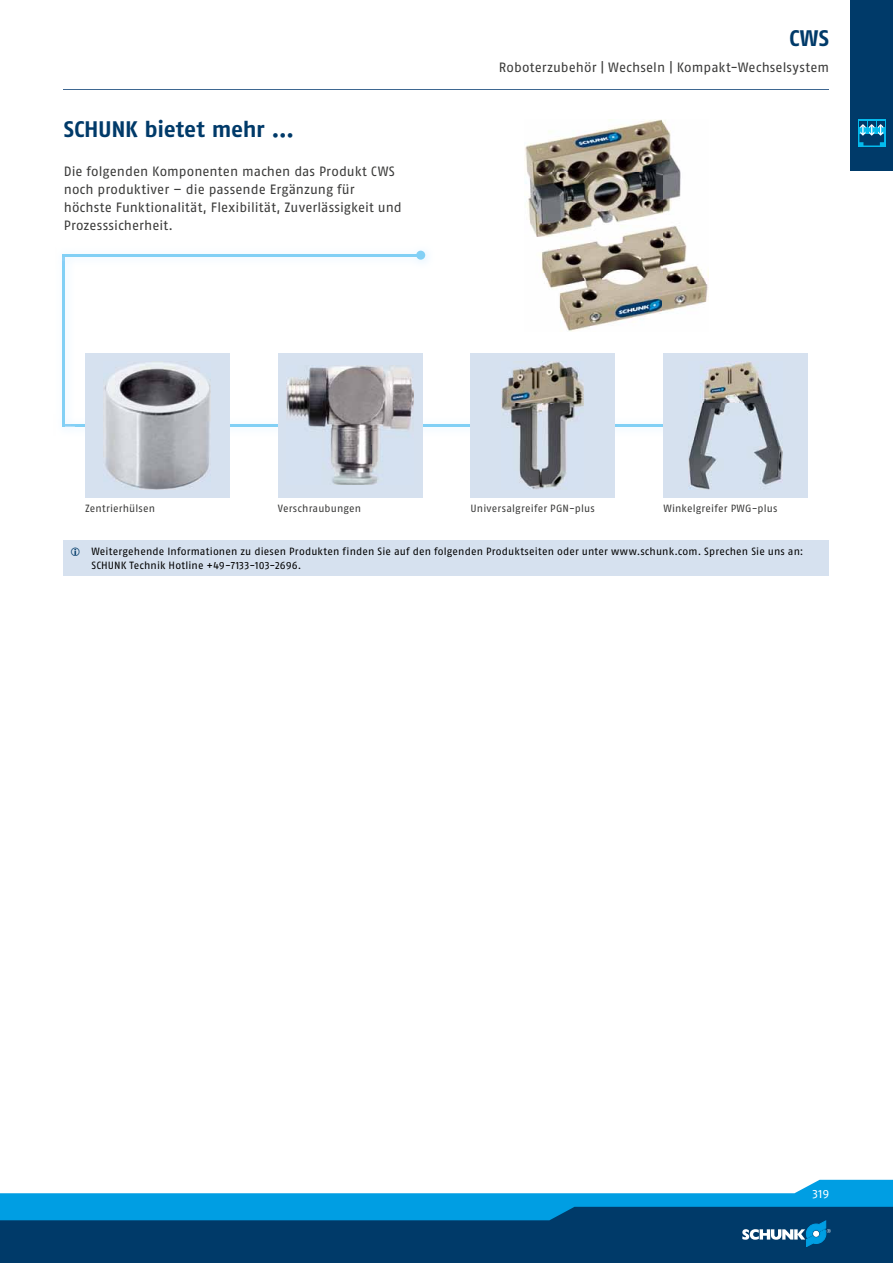
<style>
.page{position:relative;width:893px;height:1263px;background:#fff}
.page>*{position:absolute;margin:0;border:0;box-sizing:border-box;transform-origin:0 0}
.t1{font:700 22.5px "SCHUNK Fago Pro";letter-spacing:-.01em;color:#003a69}
.t2{font:13.5px/18px "SCHUNK Fago Pro";letter-spacing:.005em;color:#3b3b3a}
.t3{font:12px "SCHUNK Fago Pro";color:#fff}
.t4{font:10.5px/14.2px "SCHUNK Fago Pro";letter-spacing:.01em;color:#000}
.t5{font:10.5px "SCHUNK Fago Pro";letter-spacing:.015em;color:#3b3b3a}
</style>
<div class="page">
<div style="left:0;top:1202px;width:893px;height:61px;background:#003a69"></div>
<svg style="left:0;top:1180px;width:893px;height:67px"></svg>
<div style="left:850px;top:0;width:43px;height:171px;background:#003a69"></div>
<svg style="left:858px;top:120px;width:27px;height:27px"></svg>
<svg style="left:859px;top:121px;width:25px;height:24px"></svg>
<img style="left:75px;top:415px;width:588px;height:21px">
<hr style="left:63px;top:424px;width:691px;height:2px;background:#82d0f5">
<img style="left:62px;top:270px;width:1px;height:145px">
<img style="left:62px;top:415px;width:13px;height:13px">
<svg style="left:65px;top:424px;width:10px;height:2px"></svg>
<hr style="left:63px;top:254px;width:2px;height:172px;background:#82d0f5">
<img style="left:76px;top:250px;width:352px;height:12px">
<svg style="left:62px;top:254px;width:14px;height:16px"></svg>
<hr style="left:63px;top:254px;width:359px;height:2px;background:#82d0f5">
<div style="left:416px;top:251px;width:9px;height:9px;background:#82d0f5;border-radius:50%"></div>
<hr style="left:64px;top:89px;width:765px;height:1px;background:#3e6791">
<img style="left:524px;top:119px;width:185px;height:213px">
<div style="left:85px;top:353px;width:145px;height:144px;background:#d6e1ef"></div>
<img style="left:104px;top:362px;width:107px;height:127px">
<div style="left:278px;top:353px;width:144px;height:144px;background:#d6e1ef"></div>
<img style="left:286px;top:366px;width:128px;height:119px">
<div style="left:471px;top:353px;width:144px;height:144px;background:#d6e1ef"></div>
<img style="left:502px;top:361px;width:82px;height:128px">
<div style="left:663px;top:353px;width:145px;height:144px;background:#d6e1ef"></div>
<img style="left:688px;top:361px;width:95px;height:128px">
<div style="left:64px;top:540px;width:765px;height:35px;background:#d6e1ef"></div>
<h1 class="t1" style="left:64px;top:116px;width:232px">SCHUNK bietet mehr ...</h1>
<p class="t2" style="left:64px;top:162px;width:340px">Die folgenden Komponenten machen das Produkt CWS noch produktiver – die passende Ergänzung für höchste Funktionalität, Flexibilität, Zuverlässigkeit und Prozesssicherheit.</p>
<h1 class="t1" style="left:789px;top:24px;width:42px">CWS</h1>
<p class="t2" style="left:499px;top:59px;width:332px">Roboterzubehör | Wechseln | Kompakt-Wechselsystem</p>
<p class="t5" style="left:85px;top:502px;width:72px">Zentrierhülsen</p>
<p class="t5" style="left:278px;top:502px;width:85px">Verschraubungen</p>
<p class="t5" style="left:471px;top:502px;width:126px">Universalgreifer PGN-plus</p>
<p class="t5" style="left:663px;top:502px;width:116px">Winkelgreifer PWG-plus</p>
<p class="t4" style="left:91px;top:544px;width:714px">Weitergehende Informationen zu diesen Produkten finden Sie auf den folgenden Produktseiten oder unter www.schunk.com. Sprechen Sie uns an:<br>SCHUNK Technik Hotline +49-7133-103-2696.</p>
<p class="t3" style="left:812px;top:1186px;width:18px">319</p>
</div>
